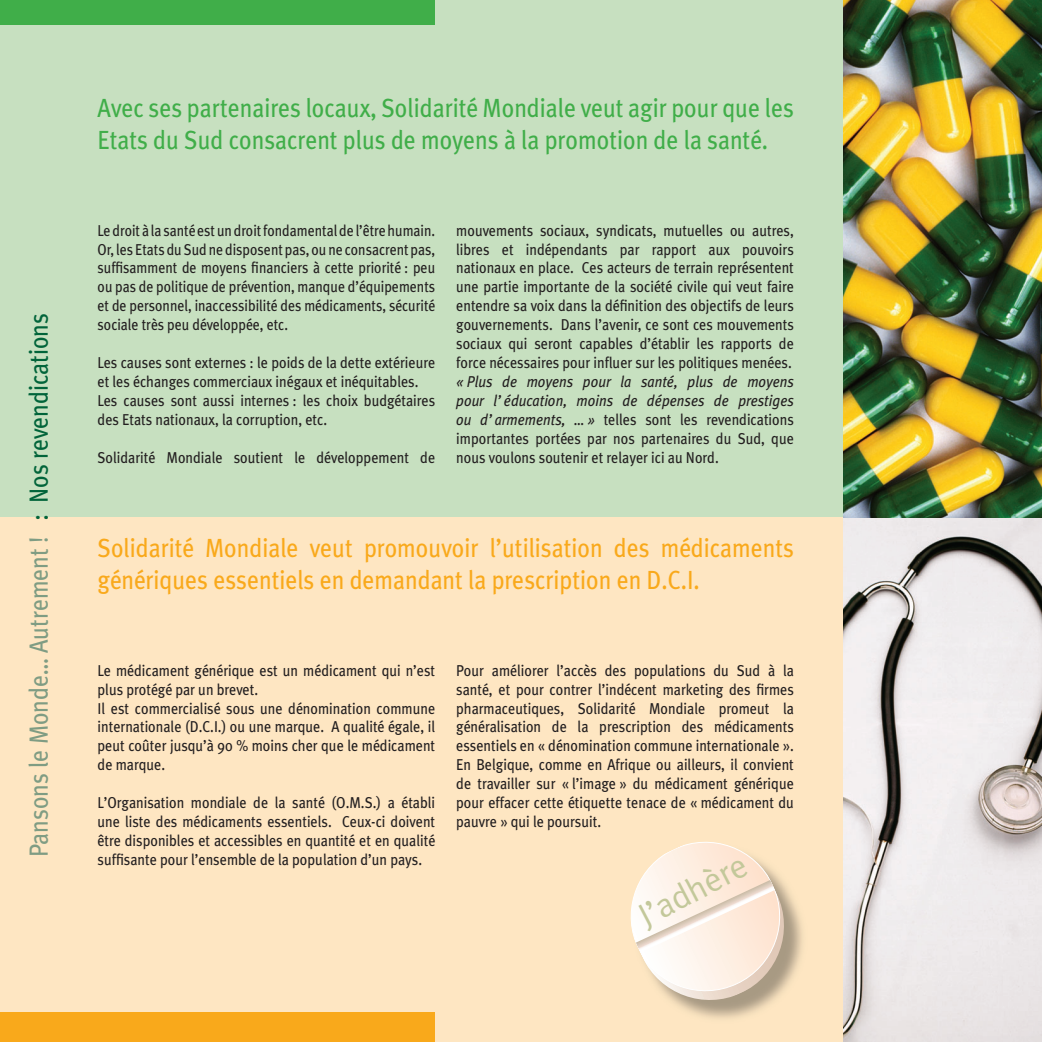
<style>
.page{position:relative;width:1042px;height:1042px;background:#fff}
.page>*{position:absolute;margin:0;border:0;box-sizing:border-box;transform-origin:0 0}
.t1{font:33.95px "Meta Plus Normal";color:#c3c89a}
.t2{font:26.25px/31.5px "Meta Plus";color:#40ae49;scale:.9 1}
.t3{font:26.25px/31.5px "Meta Plus";color:#f9a91b;scale:.9 1}
.t4{font:26.25px "Meta Plus";color:#7f9c83;scale:.9 1}
.t5{font:15.75px/18.9px "Meta Plus";color:#231f20;text-align:justify;scale:.9 1}
.t6{font:15.75px/18.9px "Meta Plus";color:#231f20;text-align:justify;scale:.88 1}
.s1{color:#01643a}
.s2{font-style:italic}
</style>
<div class="page">
<div style="left:0;top:516px;width:856px;height:526px;background:#fee6c2"></div>
<div style="left:0;top:0;width:1042px;height:516px;background:#c7e0c0"></div>
<svg style="left:630px;top:841px;width:164px;height:169px"></svg>
<div style="left:0;top:0;width:435px;height:25px;background:#40ae49"></div>
<div style="left:0;top:1012px;width:435px;height:30px;background:#f9a91b"></div>
<img style="left:843px;top:0;width:199px;height:518px">
<svg style="left:843px;top:518px;width:199px;height:524px;fill:#eeeaeb"></svg>
<h2 class="t4" style="left:29px;top:857px;width:606px;rotate:-90deg">Pansons le Monde… Autrement ! <span class="s1">: Nos revendications</span></h2>
<h2 class="t2" style="left:98px;top:94px;width:775px">Avec ses partenaires locaux, Solidarité Mondiale veut agir pour que les<br>Etats du Sud consacrent plus de moyens à la promotion de la santé.</h2>
<p class="t6" style="left:98px;top:222px;width:385px">Le droit à la santé est un droit fondamental de l’être humain.<br>Or, les Etats du Sud ne disposent pas, ou ne consacrent pas, suffisamment de moyens financiers à cette priorité : peu ou pas de politique de prévention, manque d’équipements et de personnel, inaccessibilité des médicaments, sécurité sociale très peu développée, etc.</p>
<p class="t5" style="left:98px;top:354px;width:377px;text-align:left">Les causes sont externes : le poids de la dette extérieure et les échanges commerciaux inégaux et inéquitables.<br>Les causes sont aussi internes : les choix budgétaires des Etats nationaux, la corruption, etc.</p>
<p class="t5" style="left:98px;top:449px;width:377px">Solidarité Mondiale soutient le développement de</p>
<p class="t5" style="left:456px;top:222px;width:377px">mouvements sociaux, syndicats, mutuelles ou autres, libres et indépendants par rapport aux pouvoirs nationaux en place. Ces acteurs de terrain représentent une partie importante de la société civile qui veut faire entendre sa voix dans la définition des objectifs de leurs gouvernements. Dans l’avenir, ce sont ces mouvements sociaux qui seront capables d’établir les rapports de force nécessaires pour influer sur les politiques menées.</p>
<p class="t5" style="left:456px;top:373px;width:377px"><span class="s2">« Plus de moyens pour la santé, plus de moyens pour l’éducation, moins de dépenses de prestiges ou d’armements, … »</span> telles sont les revendications importantes portées par nos partenaires du Sud, que nous voulons soutenir et relayer ici au Nord.</p>
<h2 class="t3" style="left:98px;top:534px;width:775px">Solidarité Mondiale veut promouvoir l’utilisation des médicaments génériques essentiels en demandant la prescription en D.C.I.</h2>
<p class="t5" style="left:98px;top:662px;width:377px;text-align:left">Le médicament générique est un médicament qui n’est plus protégé par un brevet.<br>Il est commercialisé sous une dénomination commune internationale (D.C.I.) ou une marque. A qualité égale, il peut coûter jusqu’à 90 % moins cher que le médicament de marque.</p>
<p class="t5" style="left:98px;top:794px;width:377px">L’Organisation mondiale de la santé (O.M.S.) a établi une liste des médicaments essentiels. Ceux-ci doivent être disponibles et accessibles en quantité et en qualité suffisante pour l’ensemble de la population d’un pays.</p>
<p class="t5" style="left:456px;top:662px;width:377px">Pour améliorer l’accès des populations du Sud à la santé, et pour contrer l’indécent marketing des firmes pharmaceutiques, Solidarité Mondiale promeut la généralisation de la prescription des médicaments essentiels en « dénomination commune internationale ».<br>En Belgique, comme en Afrique ou ailleurs, il convient de travailler sur « l’image » du médicament générique pour effacer cette étiquette tenace de « médicament du pauvre » qui le poursuit.</p>
<h1 class="t1" style="left:635px;top:906px;width:119px;rotate:-28deg">J’adhère</h1>
</div>
